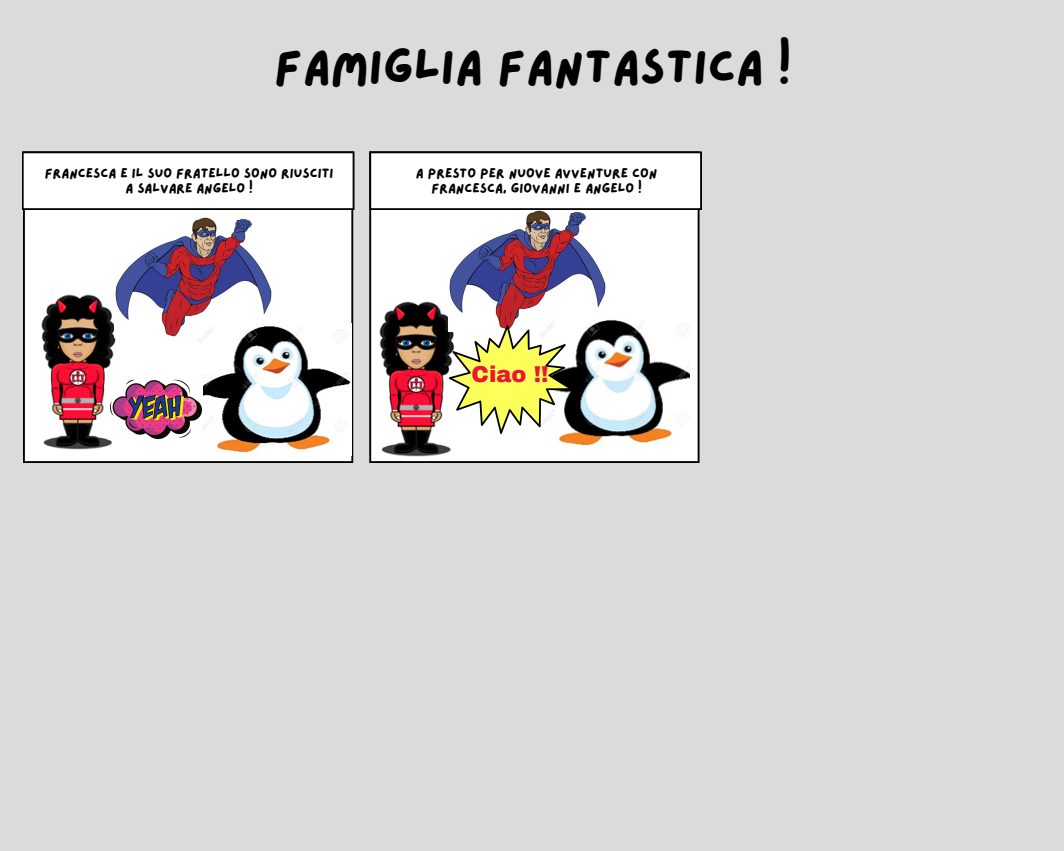
<style>
.page{position:relative;width:1064px;height:851px;background:#fff}
.page>*{position:absolute;margin:0;border:0;box-sizing:border-box;transform-origin:0 0}
.t1{font:48px "Lazydog";color:#000}
.t2{font:900 22.35px "Archivo";color:#ea1633}
.t3{font:13.5px/14.7px "Lazydog";color:#000;text-align:center}
</style>
<div class="page">
<div style="left:0;top:0;width:1063px;height:850px;background:#dbdbdb"></div>
<div style="left:23px;top:210px;width:330px;height:253px;background:#fff"></div>
<svg style="left:369px;top:210px;width:330px;height:253px;background:#f1f1f1"></svg>
<svg style="left:22px;top:151px;width:332px;height:59px;background:#ebebeb"></svg>
<img style="left:37px;top:290px;width:83px;height:159px">
<svg style="left:369px;top:151px;width:332px;height:59px;background:#ebebeb"></svg>
<img style="left:375px;top:297px;width:83px;height:159px">
<img style="left:115px;top:216px;width:157px;height:122px">
<img style="left:194px;top:324px;width:157px;height:131px">
<img style="left:109px;top:379px;width:93px;height:60px">
<img style="left:448px;top:210px;width:158px;height:115px">
<img style="left:535px;top:317px;width:154px;height:132px">
<svg style="left:448px;top:325px;width:124px;height:109px;background:#dcdd98"></svg>
<p class="t1" style="left:274px;top:43px;width:518px">FAMIGLIA FANTASTICA !</p>
<h1 class="t3" style="left:45px;top:166px;width:290px">FRANCESCA E IL SUO FRATELLO SONO RIUSCITI<br>A SALVARE ANGELO !</h1>
<p class="t3" style="left:416px;top:166px;width:243px">A PRESTO PER NUOVE AVVENTURE CON<br>FRANCESCA, GIOVANNI E ANGELO !</p>
<p class="t2" style="left:471px;top:362px;width:79px">Ciao !!</p>
</div>
